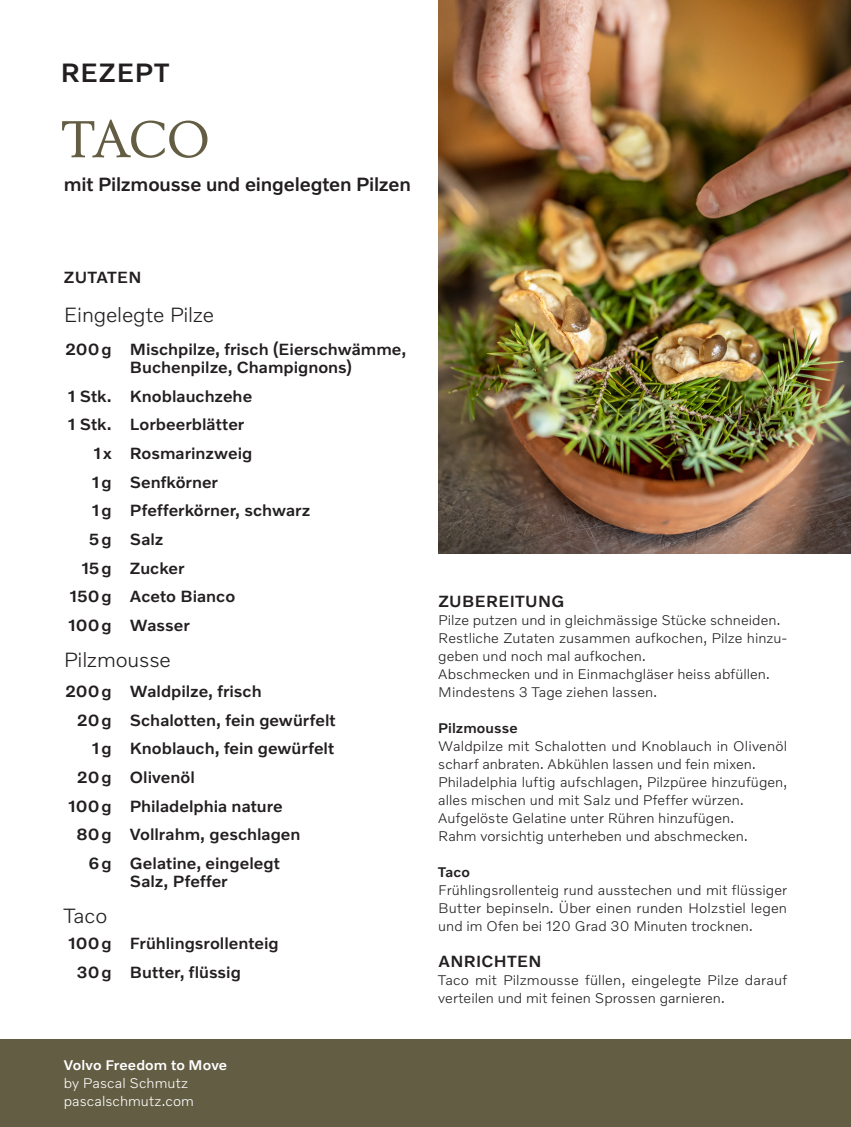
<style>
.page{position:relative;width:851px;height:1127px;background:#fff}
.page>*{position:absolute;margin:0;border:0;box-sizing:border-box;transform-origin:0 0}
.Titel{font:51px "Volvo Serif Pro";color:#625d43}
.t1{font:500 27px "Volvo Novum";letter-spacing:.025em;color:#231f20}
.Zutaten_Gross{font:300 21px "Volvo Novum";letter-spacing:-.01em;color:#231f20}
.Mengenangaben{font:300 21px "Volvo Novum";letter-spacing:-.01em;color:#231f20}
.Titel_Zusatz{font:500 19.5px "Volvo Novum";letter-spacing:-.01em;color:#231f20}
.Mengenangaben-2{font:500 16.5px/18px "Volvo Novum";color:#231f20}
.Untertitel{font:500 16.5px "Volvo Novum";letter-spacing:.025em;color:#231f20}
.Grundtext{font:300 14.25px/18px "Volvo Novum";letter-spacing:.005em;color:#231f20}
.Grundtext-2{font:300 14.25px/18px "Volvo Novum";letter-spacing:.005em;color:#231f20;scale:1.04 1}
.t2{font:300 14.25px/18px "Volvo Novum";letter-spacing:.005em;color:#fff}
.t3{font:500 14.25px "Volvo Novum";letter-spacing:.005em;color:#fff}
.Grundtext-3{font:500 14.25px "Volvo Novum";letter-spacing:.005em;color:#231f20}
</style>
<div class="page">
<div style="left:0;top:1039px;width:850px;height:88px;background:#625d43"></div>
<img style="left:438px;top:0;width:412px;height:553px">
<h2 class="t1" style="left:61px;top:56px;width:110px">REZEPT</h2>
<p class="Titel" style="left:62px;top:109px;width:150px">TACO</p>
<p class="Titel_Zusatz" style="left:64px;top:171px;width:348px">mit Pilzmousse und eingelegten Pilzen</p>
<p class="Untertitel" style="left:64px;top:267px;width:79px">ZUTATEN</p>
<p class="Zutaten_Gross" style="left:64px;top:301px;width:152px">Eingelegte Pilze</p>
<p class="Mengenangaben-2" style="left:130px;top:340px;width:278px;text-indent:-64px">200g Mischpilze, frisch (Eierschwämme,<br>Buchenpilze, Champignons)</p>
<p class="Mengenangaben-2" style="left:68px;top:386px;width:186px">1 Stk. Knoblauchzehe</p>
<p class="Mengenangaben-2" style="left:68px;top:415px;width:178px">1 Stk. Lorbeerblätter</p>
<p class="Mengenangaben-2" style="left:93px;top:444px;width:160px">1x Rosmarinzweig</p>
<p class="Mengenangaben-2" style="left:92px;top:472px;width:128px">1g Senfkörner</p>
<p class="Mengenangaben-2" style="left:92px;top:501px;width:220px">1g Pfefferkörner, schwarz</p>
<p class="Mengenangaben-2" style="left:89px;top:529px;width:76px">5g Salz</p>
<p class="Mengenangaben-2" style="left:81px;top:558px;width:105px">15g Zucker</p>
<p class="Mengenangaben-2" style="left:69px;top:587px;width:167px">150g Aceto Bianco</p>
<p class="Mengenangaben-2" style="left:68px;top:615px;width:123px">100g Wasser</p>
<p class="Mengenangaben" style="left:64px;top:646px;width:108px">Pilzmousse</p>
<p class="Mengenangaben-2" style="left:65px;top:682px;width:198px">200g Waldpilze, frisch</p>
<p class="Mengenangaben-2" style="left:77px;top:710px;width:260px">20g Schalotten, fein gewürfelt</p>
<p class="Mengenangaben-2" style="left:92px;top:739px;width:244px">1g Knoblauch, fein gewürfelt</p>
<p class="Mengenangaben-2" style="left:77px;top:768px;width:119px">20g Olivenöl</p>
<p class="Mengenangaben-2" style="left:68px;top:796px;width:216px">100g Philadelphia nature</p>
<p class="Mengenangaben-2" style="left:76px;top:825px;width:225px">80g Vollrahm, geschlagen</p>
<p class="Mengenangaben-2" style="left:130px;top:853px;width:152px;text-indent:-41px">6g Gelatine, eingelegt<br>Salz, Pfeffer</p>
<p class="Zutaten_Gross" style="left:64px;top:902px;width:45px">Taco</p>
<p class="Mengenangaben-2" style="left:68px;top:934px;width:212px">100g Frühlingsrollenteig</p>
<p class="Mengenangaben-2" style="left:77px;top:962px;width:165px">30g Butter, flüssig</p>
<p class="t3" style="left:64px;top:1056px;width:165px">Volvo Freedom to Move</p>
<p class="t2" style="left:64px;top:1073px;width:132px">by Pascal Schmutz pascalschmutz.com</p>
<p class="Untertitel" style="left:438px;top:591px;width:128px">ZUBEREITUNG</p>
<p class="Grundtext" style="left:438px;top:611px;width:343px">Pilze putzen und in gleichmässige Stücke schneiden.</p>
<p class="Grundtext" style="left:438px;top:629px;width:350px">Restliche Zutaten zusammen aufkochen, Pilze hinzu&shy;geben und noch mal aufkochen.</p>
<p class="Grundtext" style="left:438px;top:665px;width:333px">Abschmecken und in Einmachgläser heiss abfüllen.</p>
<p class="Grundtext" style="left:438px;top:683px;width:220px">Mindestens 3 Tage ziehen lassen.</p>
<p class="Grundtext-3" style="left:438px;top:719px;width:81px">Pilzmousse</p>
<p class="Grundtext-2" style="left:438px;top:737px;width:337px">Waldpilze mit Schalotten und Knoblauch in Olivenöl scharf anbraten. Abkühlen lassen und fein mixen.</p>
<p class="Grundtext" style="left:438px;top:773px;width:350px">Philadelphia luftig aufschlagen, Pilzpüree hinzufügen, alles mischen und mit Salz und Pfeffer würzen.</p>
<p class="Grundtext" style="left:438px;top:809px;width:297px">Aufgelöste Gelatine unter Rühren hinzufügen.</p>
<p class="Grundtext" style="left:438px;top:827px;width:311px">Rahm vorsichtig unterheben und abschmecken.</p>
<p class="Grundtext-3" style="left:438px;top:863px;width:33px">Taco</p>
<p class="Grundtext" style="left:438px;top:881px;width:350px;text-align:justify">Frühlingsrollenteig rund ausstechen und mit flüssiger Butter bepinseln. Über einen runden Holzstiel legen und im Ofen bei 120 Grad 30 Minuten trocknen.</p>
<p class="Untertitel" style="left:438px;top:951px;width:104px">ANRICHTEN</p>
<p class="Grundtext-2" style="left:438px;top:971px;width:337px">Taco mit Pilzmousse füllen, eingelegte Pilze darauf verteilen und mit feinen Sprossen garnieren.</p>
</div>
